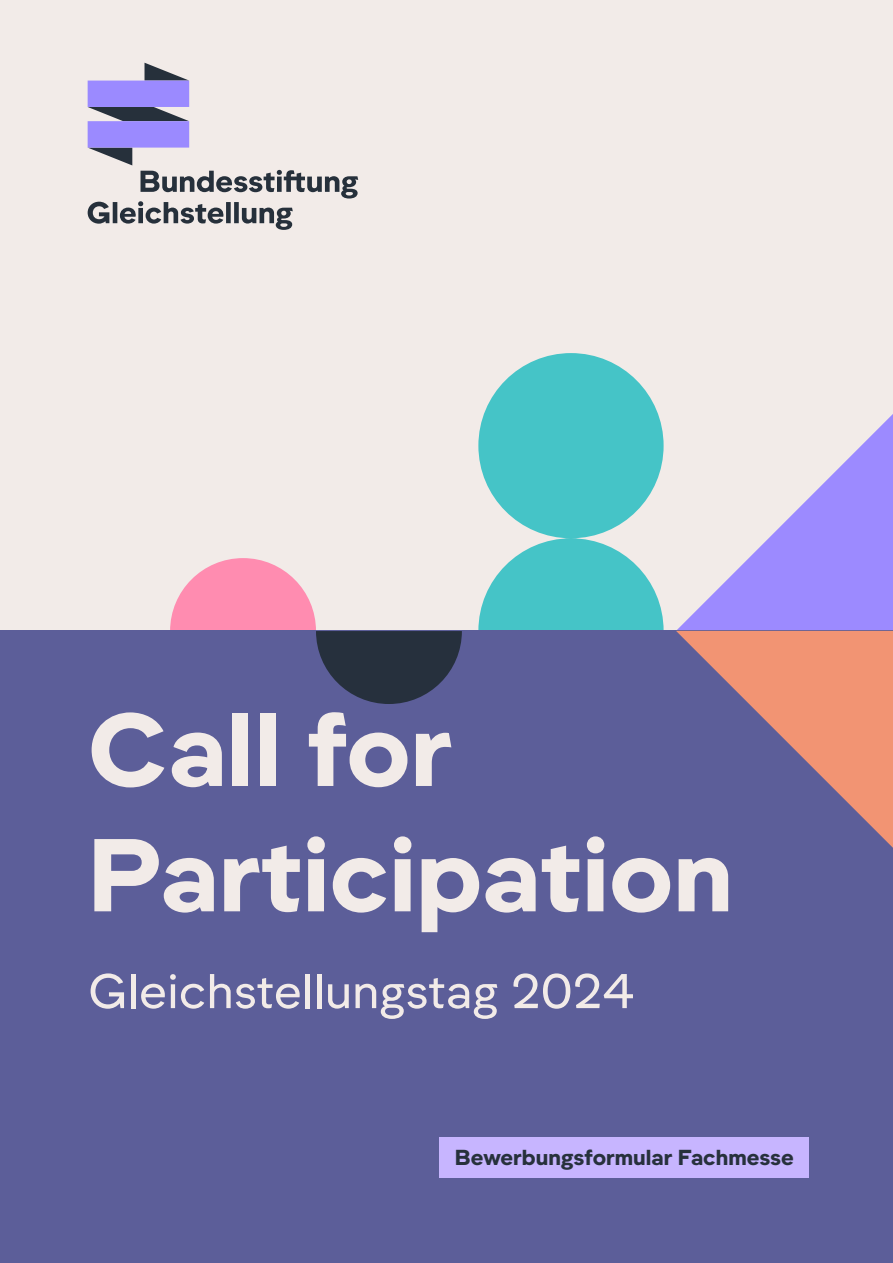
<style>
.page{position:relative;width:893px;height:1263px;background:#f2ebe8}
.page>*{position:absolute;margin:0;border:0;box-sizing:border-box;transform-origin:0 0}
.t1{font:700 107.1px/125.4px "BSG Equal";color:#f2ebe8}
.t2{font:50.55px "BSG Equal";color:#f2ebe8}
.t3{font:700 22.5px "BSG Equal";color:#27313c}
</style>
<div class="page">
<svg style="left:676px;top:414px;width:217px;height:217px"></svg>
<svg style="left:478px;top:353px;width:186px;height:278px;fill:#45c4c7"></svg>
<div style="left:0;top:631px;width:893px;height:632px;background:#5c5e99"></div>
<svg style="left:676px;top:631px;width:217px;height:217px"></svg>
<svg style="left:170px;top:558px;width:292px;height:146px"></svg>
<svg style="left:88px;top:63px;width:270px;height:167px"></svg>
<div style="left:439px;top:1137px;width:370px;height:41px;background:#c7b5ff"></div>
<h1 class="t1" style="left:88px;top:687px;width:647px">Call for<br>Participation</h1>
<h2 class="t2" style="left:88px;top:963px;width:549px">Gleichstellungstag 2024</h2>
<p class="t3" style="left:455px;top:1144px;width:341px">Bewerbungsformular Fachmesse</p>
</div>
